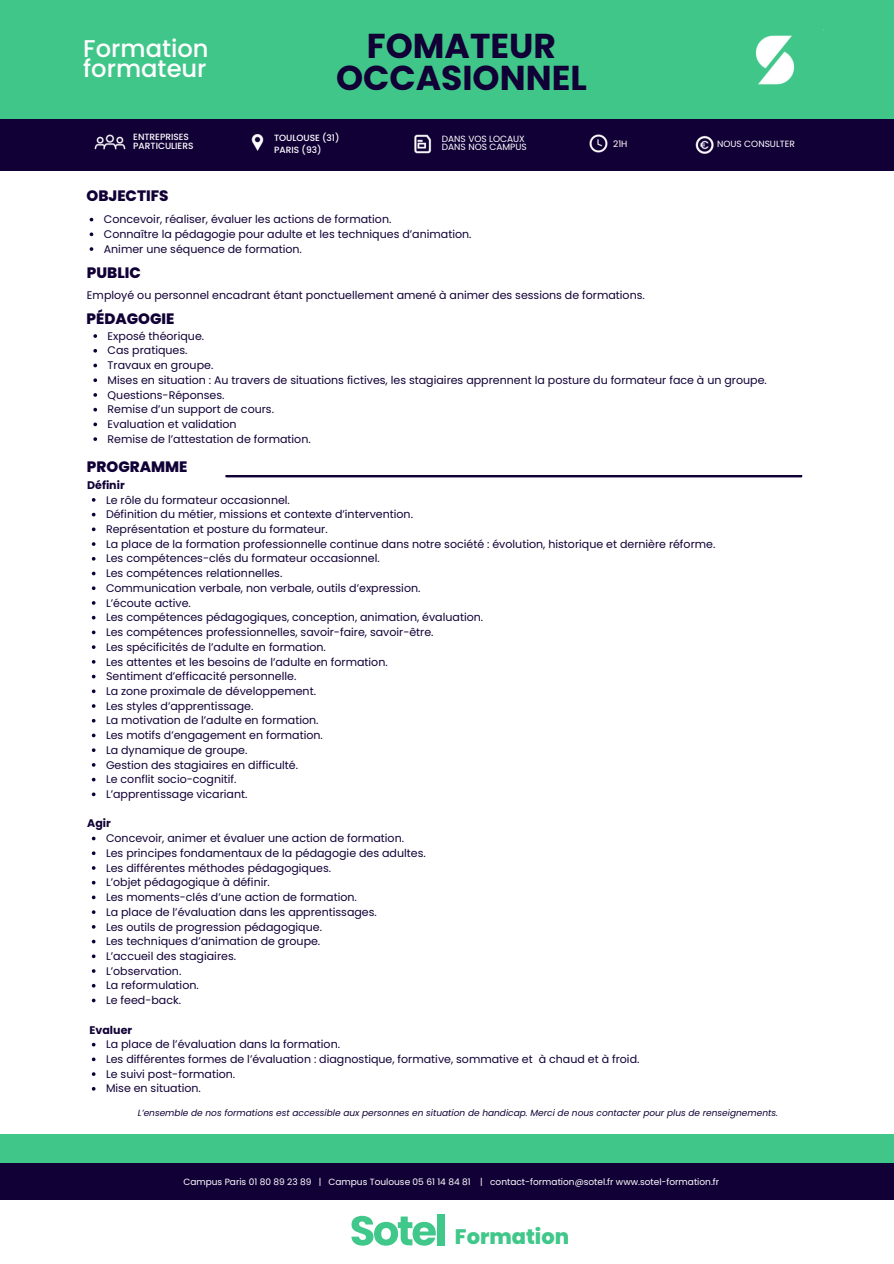
<style>
.page{position:relative;width:894px;height:1264px;background:#fff}
.page>*{position:absolute;margin:0;border:0;box-sizing:border-box;transform-origin:0 0}
.t1{font:700 34.5px/31.5px "Poppins";color:#110036;text-align:center}
.t2{font:500 24.15px/20.1px "Poppins";color:#fff}
.t3{font:800 21px "Poppins";color:#40c78a}
.t4{font:800 15px "Poppins";color:#110036}
.t5{font:11.1px "Poppins";color:#110036}
.t6{font:700 11.1px "Poppins";color:#110036}
.t7{font:9px "Poppins";color:#fff}
.t8{font:italic 9px "Poppins";color:#110036}
.t9{font:500 9px "Poppins";color:#fff}
</style>
<div class="page">
<div style="left:0;top:1134px;width:893px;height:29px;background:#40c689"></div>
<div style="left:0;top:1163px;width:893px;height:36px;background:#110036"></div>
<svg style="left:225px;top:475px;width:577px;height:2px"></svg>
<div style="left:1px;top:0;width:892px;height:146px;background:#40c689"></div>
<svg style="left:351px;top:1215px;width:84px;height:30px"></svg>
<div style="left:437px;top:1214px;width:7px;height:31px;background:#40c78a"></div>
<img style="left:755px;top:35px;width:40px;height:50px">
<svg style="left:90px;top:232px;width:3px;height:4px"></svg>
<svg style="left:90px;top:247px;width:3px;height:4px"></svg>
<svg style="left:93px;top:334px;width:4px;height:4px"></svg>
<svg style="left:93px;top:349px;width:4px;height:3px"></svg>
<svg style="left:93px;top:363px;width:4px;height:4px"></svg>
<svg style="left:93px;top:378px;width:4px;height:4px"></svg>
<svg style="left:93px;top:393px;width:4px;height:4px"></svg>
<svg style="left:93px;top:408px;width:4px;height:3px"></svg>
<svg style="left:93px;top:422px;width:4px;height:4px"></svg>
<svg style="left:93px;top:437px;width:4px;height:4px"></svg>
<svg style="left:92px;top:527px;width:3px;height:4px"></svg>
<svg style="left:92px;top:542px;width:3px;height:4px"></svg>
<svg style="left:92px;top:571px;width:3px;height:4px"></svg>
<svg style="left:92px;top:586px;width:3px;height:4px"></svg>
<svg style="left:92px;top:630px;width:3px;height:4px"></svg>
<svg style="left:92px;top:645px;width:3px;height:4px"></svg>
<svg style="left:92px;top:689px;width:3px;height:4px"></svg>
<svg style="left:92px;top:704px;width:3px;height:4px"></svg>
<svg style="left:92px;top:733px;width:3px;height:4px"></svg>
<svg style="left:92px;top:748px;width:3px;height:4px"></svg>
<svg style="left:92px;top:792px;width:3px;height:4px"></svg>
<svg style="left:92px;top:851px;width:3px;height:4px"></svg>
<svg style="left:92px;top:895px;width:3px;height:4px"></svg>
<svg style="left:92px;top:910px;width:3px;height:4px"></svg>
<svg style="left:92px;top:954px;width:3px;height:4px"></svg>
<svg style="left:92px;top:998px;width:3px;height:4px"></svg>
<svg style="left:92px;top:1057px;width:3px;height:4px"></svg>
<div style="left:0;top:120px;width:893px;height:51px;background:#110036"></div>
<img style="left:94px;top:134px;width:32px;height:16px">
<img style="left:251px;top:134px;width:13px;height:17px">
<img style="left:589px;top:134px;width:19px;height:19px">
<img style="left:414px;top:134px;width:18px;height:20px">
<img style="left:695px;top:135px;width:19px;height:19px">
<p class="t2" style="left:83px;top:38px;width:127px">Formation formateur</p>
<h1 class="t1" style="left:336px;top:30px;width:252px">FOMATEUR<br>OCCASIONNEL</h1>
<p class="t9" style="left:133px;top:131px;width:57px">ENTREPRISES</p>
<p class="t9" style="left:274px;top:131px;width:67px">TOULOUSE (31)</p>
<p class="t9" style="left:274px;top:143px;width:49px">PARIS (93)</p>
<p class="t9" style="left:133px;top:139px;width:62px">PARTICULIERS</p>
<h4 class="t4" style="left:87px;top:185px;width:83px">OBJECTIFS</h4>
<p class="t7" style="left:442px;top:132px;width:84px">DANS VOS LOCAUX</p>
<p class="t7" style="left:442px;top:141px;width:86px">DANS NOS CAMPUS</p>
<p class="t5" style="left:104px;top:212px;width:289px">Concevoir, réaliser, évaluer les actions de formation.</p>
<p class="t5" style="left:104px;top:226px;width:369px">Connaître la pédagogie pour adulte et les techniques d’animation.</p>
<p class="t5" style="left:104px;top:241px;width:200px">Animer une séquence de formation.</p>
<p class="t4" style="left:87px;top:263px;width:55px">PUBLIC</p>
<p class="t7" style="left:613px;top:137px;width:16px">21H</p>
<p class="t7" style="left:717px;top:137px;width:79px">NOUS CONSULTER</p>
<p class="t5" style="left:87px;top:287px;width:559px">Employé ou personnel encadrant étant ponctuellement amené à animer des sessions de formations.</p>
<p class="t4" style="left:87px;top:308px;width:89px">PÉDAGOGIE</p>
<p class="t5" style="left:107px;top:328px;width:98px">Exposé théorique.</p>
<p class="t5" style="left:107px;top:343px;width:81px">Cas pratiques.</p>
<p class="t5" style="left:107px;top:357px;width:107px">Travaux en groupe.</p>
<p class="t5" style="left:107px;top:372px;width:660px">Mises en situation : Au travers de situations fictives, les stagiaires apprennent la posture du formateur face à un groupe.</p>
<p class="t5" style="left:107px;top:387px;width:118px">Questions-Réponses.</p>
<p class="t5" style="left:107px;top:401px;width:168px">Remise d’un support de cours.</p>
<p class="t5" style="left:107px;top:416px;width:131px">Evaluation et validation</p>
<p class="t5" style="left:107px;top:431px;width:205px">Remise de l’attestation de formation.</p>
<p class="t4" style="left:87px;top:456px;width:102px">PROGRAMME</p>
<h4 class="t6" style="left:87px;top:477px;width:39px">Définir</h4>
<h6 class="t5" style="left:106px;top:492px;width:185px">Le rôle du formateur occasionnel.</h6>
<h4 class="t5" style="left:106px;top:506px;width:308px">Définition du métier, missions et contexte d’intervention.</h4>
<p class="t5" style="left:106px;top:521px;width:223px">Représentation et posture du formateur.</p>
<p class="t5" style="left:106px;top:536px;width:610px">La place de la formation professionnelle continue dans notre société : évolution, historique et dernière réforme.</p>
<p class="t5" style="left:106px;top:551px;width:275px">Les compétences-clés du formateur occasionnel.</p>
<p class="t5" style="left:106px;top:565px;width:178px">Les compétences relationnelles.</p>
<p class="t5" style="left:106px;top:580px;width:316px">Communication verbale, non verbale, outils d’expression.</p>
<p class="t5" style="left:106px;top:595px;width:86px">L’écoute active.</p>
<p class="t5" style="left:106px;top:609px;width:378px">Les compétences pédagogiques, conception, animation, évaluation.</p>
<p class="t5" style="left:106px;top:624px;width:329px">Les compétences professionnelles, savoir-faire, savoir-être.</p>
<h4 class="t5" style="left:106px;top:639px;width:221px">Les spécificités de l’adulte en formation.</h4>
<h5 class="t5" style="left:106px;top:654px;width:283px">Les attentes et les besoins de l’adulte en formation.</h5>
<p class="t5" style="left:106px;top:668px;width:192px">Sentiment d’efficacité personnelle.</p>
<p class="t5" style="left:106px;top:683px;width:211px">La zone proximale de développement.</p>
<p class="t5" style="left:106px;top:698px;width:149px">Les styles d’apprentissage.</p>
<p class="t5" style="left:106px;top:712px;width:214px">La motivation de l’adulte en formation.</p>
<p class="t5" style="left:106px;top:727px;width:218px">Les motifs d’engagement en formation.</p>
<p class="t5" style="left:106px;top:742px;width:143px">La dynamique de groupe.</p>
<p class="t5" style="left:106px;top:757px;width:193px">Gestion des stagiaires en difficulté.</p>
<p class="t5" style="left:106px;top:771px;width:132px">Le conflit socio-cognitif.</p>
<p class="t5" style="left:106px;top:786px;width:143px">L’apprentissage vicariant.</p>
<p class="t6" style="left:87px;top:815px;width:25px">Agir</p>
<p class="t5" style="left:106px;top:830px;width:299px">Concevoir, animer et évaluer une action de formation.</p>
<p class="t5" style="left:106px;top:845px;width:321px">Les principes fondamentaux de la pédagogie des adultes.</p>
<p class="t5" style="left:106px;top:860px;width:226px">Les différentes méthodes pédagogiques.</p>
<p class="t5" style="left:106px;top:874px;width:165px">L’objet pédagogique à définir.</p>
<p class="t5" style="left:106px;top:889px;width:252px">Les moments-clés d’une action de formation.</p>
<p class="t5" style="left:106px;top:904px;width:272px">La place de l’évaluation dans les apprentissages.</p>
<p class="t5" style="left:106px;top:918px;width:217px">Les outils de progression pédagogique.</p>
<p class="t5" style="left:106px;top:933px;width:216px">Les techniques d’animation de groupe.</p>
<p class="t5" style="left:106px;top:948px;width:131px">L’accueil des stagiaires.</p>
<p class="t5" style="left:106px;top:963px;width:77px">L’observation.</p>
<p class="t5" style="left:106px;top:977px;width:94px">La reformulation.</p>
<h5 class="t5" style="left:106px;top:992px;width:77px">Le feed-back.</h5>
<p class="t6" style="left:90px;top:1021px;width:44px">Evaluer</p>
<p class="t5" style="left:106px;top:1036px;width:235px">La place de l’évaluation dans la formation.</p>
<p class="t5" style="left:106px;top:1051px;width:535px">Les différentes formes de l’évaluation : diagnostique, formative, sommative et à chaud et à froid.</p>
<p class="t5" style="left:106px;top:1066px;width:131px">Le suivi post-formation.</p>
<p class="t5" style="left:106px;top:1080px;width:96px">Mise en situation.</p>
<p class="t8" style="left:138px;top:1106px;width:641px">L’ensemble de nos formations est accessible aux personnes en situation de handicap. Merci de nous contacter pour plus de renseignements.</p>
<p class="t7" style="left:183px;top:1175px;width:537px">Campus Paris 01 80 89 23 89 | Campus Toulouse 05 61 14 84 81 | contact-formation@sotel.fr www.sotel-formation.fr</p>
<p class="t3" style="left:455px;top:1222px;width:116px">Formation</p>
</div>
